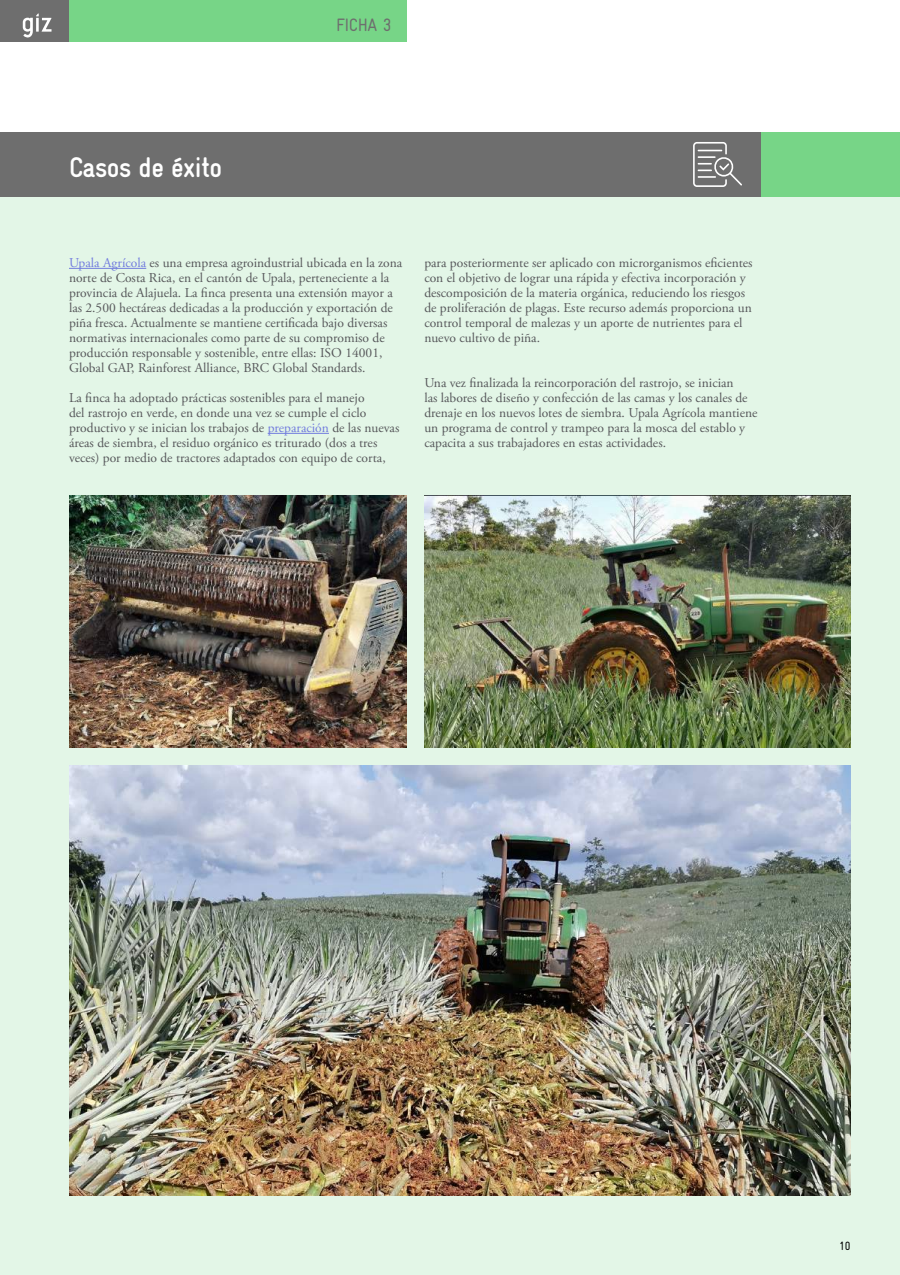
<style>
.page{position:relative;width:900px;height:1275px;background:#fff}
.page>*{position:absolute;margin:0;border:0;box-sizing:border-box;transform-origin:0 0}
.t1{font:700 condensed 28.5px "GIZ Gravur Pro";letter-spacing:-.02em;color:#fff}
.t2{font:condensed 18px "GIZ Gravur Pro";letter-spacing:-.02em;color:#6e6e6e}
.t3{font:13.5px/15px "Adobe Garamond Pro";color:#57585b}
.t4{font:condensed 12px "GIZ Gravur Pro";color:#000}
.s1{color:#727cde}
</style>
<div class="page">
<div style="left:0;top:132px;width:900px;height:1143px;background:#e3f6e7"></div>
<div style="left:0;top:132px;width:762px;height:64px;background:#6e6e6e"></div>
<div style="left:762px;top:132px;width:138px;height:64px;background:#77d587"></div>
<svg style="left:693px;top:142px;width:49px;height:45px"></svg>
<div style="left:0;top:0;width:337px;height:42px;background:#6e6e6e"></div>
<div style="left:69px;top:0;width:337px;height:42px;background:#77d587"></div>
<svg style="left:23px;top:13px;width:29px;height:25px"></svg>
<hr style="left:69px;top:268px;width:77px;height:1px;background:#727cde">
<hr style="left:268px;top:433px;width:61px;height:1px;background:#727cde">
<img style="left:69px;top:495px;width:337px;height:252px">
<img style="left:424px;top:495px;width:426px;height:252px">
<img style="left:69px;top:765px;width:781px;height:431px">
<h2 class="t2" style="left:336px;top:14px;width:57px">FICHA 3</h2>
<h1 class="t1" style="left:69px;top:151px;width:155px">Casos de éxito</h1>
<p class="t3" style="left:69px;top:256px;width:335px"><span class="s1">Upala Agrícola</span> es una empresa agroindustrial ubicada en la zona norte de Costa Rica, en el cantón de Upala, perteneciente a la provincia de Alajuela. La finca presenta una extensión mayor a las 2.500 hectáreas dedicadas a la producción y exportación de piña fresca. Actualmente se mantiene certificada bajo diversas normativas internacionales como parte de su compromiso de producción responsable y sostenible, entre ellas: ISO 14001, Global GAP, Rainforest Alliance, BRC Global Standards.</p>
<p class="t3" style="left:69px;top:391px;width:332px">La finca ha adoptado prácticas sostenibles para el manejo<br>del rastrojo en verde, en donde una vez se cumple el ciclo productivo y se inician los trabajos de <span class="s1">preparación</span> de las nuevas áreas de siembra, el residuo orgánico es triturado (dos a tres veces) por medio de tractores adaptados con equipo de corta,</p>
<p class="t3" style="left:424px;top:256px;width:330px">para posteriormente ser aplicado con microrganismos eficientes con el objetivo de lograr una rápida y efectiva incorporación y descomposición de la materia orgánica, reduciendo los riesgos de proliferación de plagas. Este recurso además proporciona un control temporal de malezas y un aporte de nutrientes para el nuevo cultivo de piña.</p>
<p class="t3" style="left:424px;top:376px;width:335px">Una vez finalizada la reincorporación del rastrojo, se inician<br>las labores de diseño y confección de las camas y los canales de drenaje en los nuevos lotes de siembra. Upala Agrícola mantiene un programa de control y trampeo para la mosca del establo y capacita a sus trabajadores en estas actividades.</p>
<p class="t4" style="left:839px;top:1238px;width:13px">10</p>
</div>
